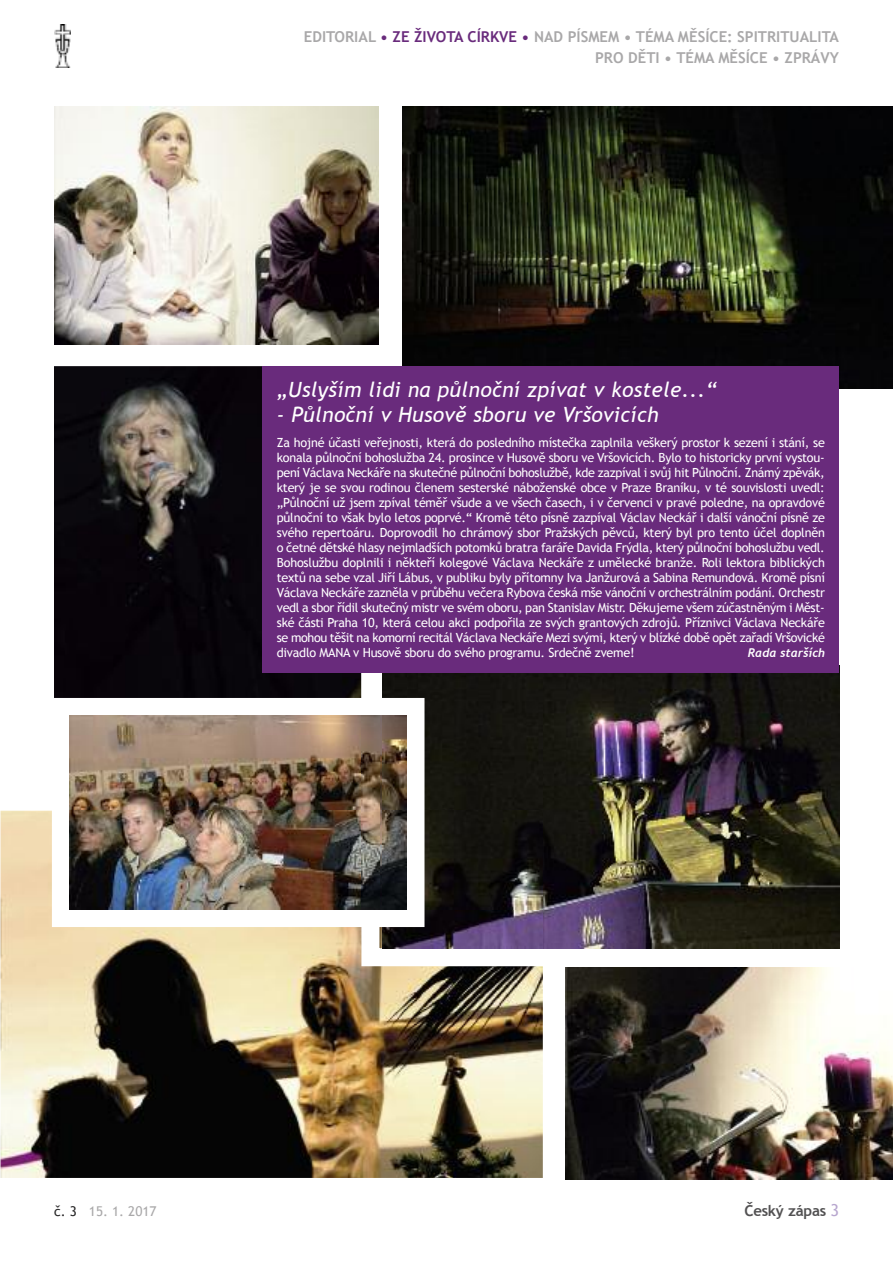
<style>
.page{position:relative;width:893px;height:1263px;background:#fff}
.page>*{position:absolute;margin:0;border:0;box-sizing:border-box;transform-origin:0 0}
.t1{font:italic 21px "Trebuchet MS";letter-spacing:.015em;color:#fff}
.t2{font:700 15px/21px "Trebuchet MS";color:#a9a8a9;text-align:right}
.t3{font:700 15px "Trebuchet MS";letter-spacing:-.015em;color:#525152}
.t4{font:13.5px "Trebuchet MS";color:#a9a8a9}
.t5{font:12.6px/15px "Trebuchet MS";letter-spacing:-.02em;color:#fff;text-align:justify}
.t6{font:italic 700 12px "Trebuchet";letter-spacing:-.005em;color:#fff}
.s1{color:#692b7c}
.s2{color:#272627}
.s3{font-weight:400;font-size:16.5px;color:#b8a7cf}
</style>
<div class="page">
<img style="left:54px;top:24px;width:17px;height:44px">
<img style="left:1px;top:811px;width:542px;height:367px">
<img style="left:402px;top:106px;width:491px;height:282px">
<img style="left:54px;top:106px;width:324px;height:238px">
<img style="left:54px;top:366px;width:307px;height:332px">
<img style="left:566px;top:968px;width:327px;height:211px">
<img style="left:383px;top:673px;width:456px;height:275px">
<div style="left:262px;top:366px;width:577px;height:307px;background:#692b7c"></div>
<img style="left:70px;top:716px;width:313px;height:193px">
<p class="t2" style="left:304px;top:26px;width:536px">EDITORIAL <span class="s1">• ZE ŽIVOTA CÍRKVE •</span> NAD PÍSMEM • TÉMA MĚSÍCE: SPITRITUALITA<br>PRO DĚTI • TÉMA MĚSÍCE • ZPRÁVY</p>
<h1 class="t1" style="left:277px;top:377px;width:442px">„Uslyším lidi na půlnoční zpívat v kostele...“</h1>
<h1 class="t1" style="left:277px;top:402px;width:384px">- Půlnoční v Husově sboru ve Vršovicích</h1>
<p class="t5" style="left:277px;top:435px;width:550px">Za hojné účasti veřejnosti, která do posledního místečka zaplnila veškerý prostor k sezení i stání, se konala půlnoční bohoslužba 24. prosince v Husově sboru ve Vršovicích. Bylo to historicky první vystou&shy;pení Václava Neckáře na skutečné půlnoční bohoslužbě, kde zazpíval i svůj hit Půlnoční. Známý zpěvák, který je se svou rodinou členem sesterské náboženské obce v Praze Braníku, v té souvislosti uvedl: „Půlnoční už jsem zpíval téměř všude a ve všech časech, i v červenci v pravé poledne, na opravdové půlnoční to však bylo letos poprvé.“ Kromě této písně zazpíval Václav Neckář i další vánoční písně ze svého repertoáru. Doprovodil ho chrámový sbor Pražských pěvců, který byl pro tento účel doplněn o četné dětské hlasy nejmladších potomků bratra faráře Davida Frýdla, který půlnoční bohoslužbu vedl.<br>Bohoslužbu doplnili i někteří kolegové Václava Neckáře z umělecké branže. Roli lektora biblických textů na sebe vzal Jiří Lábus, v publiku byly přítomny Iva Janžurová a Sabina Remundová. Kromě písní Václava Neckáře zazněla v průběhu večera Rybova česká mše vánoční v orchestrálním podání. Orchestr vedl a sbor řídil skutečný mistr ve svém oboru, pan Stanislav Mistr. Děkujeme všem zúčastněným i Měst&shy;ské části Praha 10, která celou akci podpořila ze svých grantových zdrojů. Příznivci Václava Neckáře se mohou těšit na komorní recitál Václava Neckáře Mezi svými, který v blízké době opět zařadí Vršovické divadlo MANA v Husově sboru do svého programu. Srdečně zveme!</p>
<p class="t6" style="left:748px;top:646px;width:79px">Rada starších</p>
<p class="t4" style="left:54px;top:1203px;width:104px"><span class="s2">č. 3</span> 15. 1. 2017</p>
<p class="t3" style="left:744px;top:1202px;width:96px">ČESKÝ ZÁPAS <span class="s3">3</span></p>
</div>
